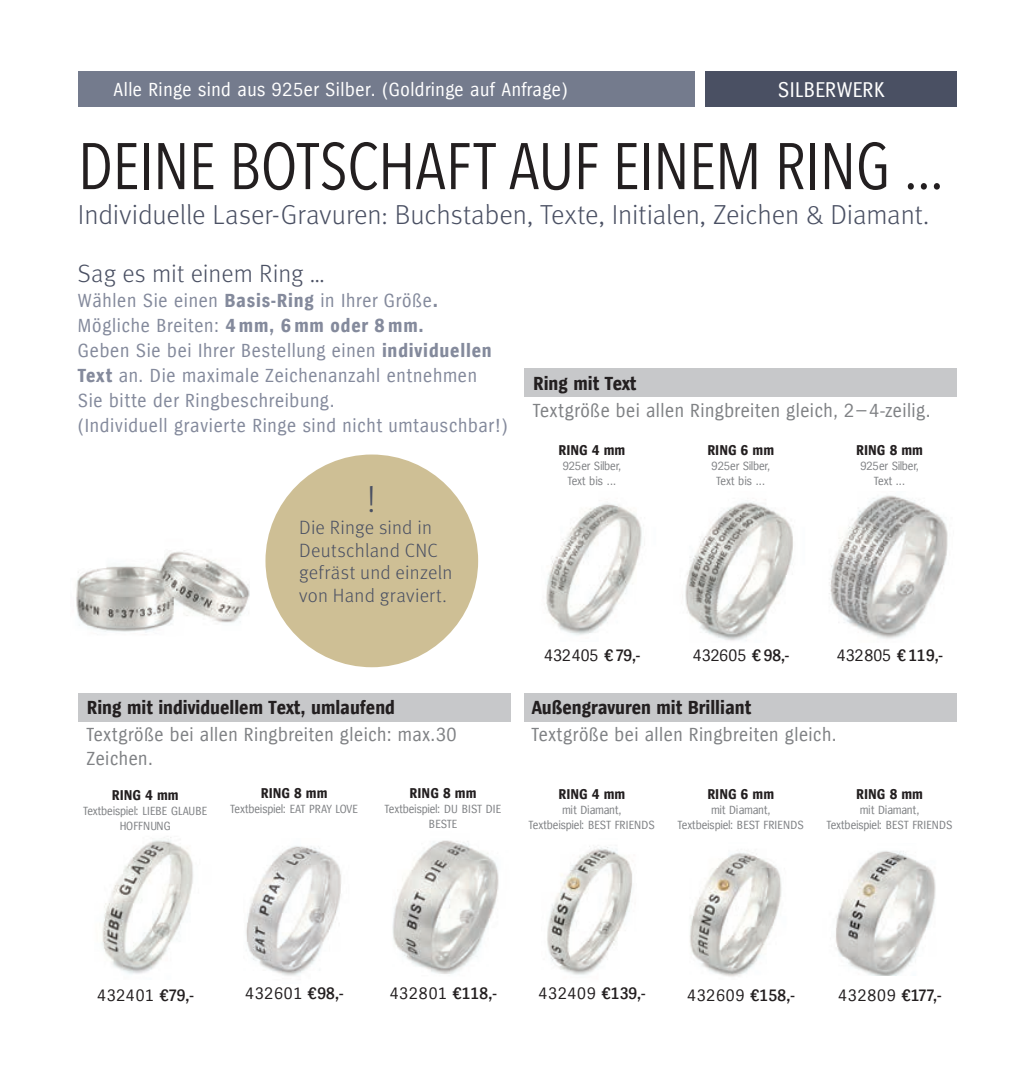
<style>
.page{position:relative;width:1035px;height:1092px;background:#fff}
.page>*{position:absolute;margin:0;border:0;box-sizing:border-box;transform-origin:0 0}
.t1{font:65px "Avenir Next Condensed";letter-spacing:-.01em;color:#231f20}
.t2{font:300 37.5px "Meta";color:#4a5063}
.t3{font:300 27.5px "Meta";letter-spacing:-.005em;color:#4a5063}
.t4{font:300 25px "Meta";color:#4a5063}
.t5{font:22.5px "Spiegel Cd";letter-spacing:.025em;color:#fff}
.t6{font:20px/25px "Spiegel Cd";letter-spacing:.035em;color:#848a9c}
.t7{font:20px/24px "Spiegel Cd";letter-spacing:.025em;color:#808285}
.t8{font:700 20px "Spiegel Cd";color:#231f20}
.t9{font:20px "Spiegel Cd";letter-spacing:.025em;color:#fff}
.t10{font:300 19.25px/22.5px "Meta";letter-spacing:.015em;color:#4a5063}
.t11{font:17.5px "Spiegel Cd";letter-spacing:.035em;color:#231f20}
.t12{font:700 15px "Spiegel Cd";color:#231f20}
.t13{font:12.5px/15px "Spiegel Cd";color:#808285;text-align:center}
.t14{font:12.5px/15px "Spiegel Cd";letter-spacing:-.02em;color:#808285;text-align:center}
.s1{font-weight:700}
.s2{font-weight:600}
</style>
<div class="page">
<div style="left:705px;top:71px;width:252px;height:35px;background:#4a5063"></div>
<div style="left:78px;top:71px;width:616px;height:35px;background:#747b8d"></div>
<div style="left:524px;top:369px;width:433px;height:28px;background:#c7c8ca"></div>
<img style="left:546px;top:503px;width:96px;height:132px">
<img style="left:685px;top:499px;width:108px;height:142px">
<img style="left:829px;top:495px;width:119px;height:144px">
<div style="left:265px;top:454px;width:213px;height:213px;background:#cebf95;border-radius:50%"></div>
<div style="left:524px;top:693px;width:433px;height:28px;background:#c7c8ca"></div>
<img style="left:392px;top:840px;width:107px;height:134px">
<img style="left:102px;top:837px;width:91px;height:137px">
<img style="left:246px;top:846px;width:95px;height:130px">
<div style="left:78px;top:693px;width:432px;height:28px;background:#c7c8ca"></div>
<img style="left:690px;top:852px;width:92px;height:125px">
<img style="left:547px;top:846px;width:85px;height:129px">
<img style="left:836px;top:851px;width:100px;height:124px">
<img style="left:76px;top:551px;width:173px;height:81px">
<p class="t9" style="left:113px;top:79px;width:456px">Alle Ringe sind aus 925er Silber. (Goldringe auf Anfrage)</p>
<p class="t5" style="left:778px;top:78px;width:108px">SILBERWERK</p>
<h1 class="t1" style="left:78px;top:111px;width:867px">DEINE BOTSCHAFT AUF EINEM RING ...</h1>
<h3 class="t3" style="left:78px;top:199px;width:852px">Individuelle Laser-Gravuren: Buchstaben, Texte, Initialen, Zeichen &amp; Diamant.</h3>
<p class="t4" style="left:78px;top:259px;width:248px">Sag es mit einem Ring …</p>
<p class="t6" style="left:78px;top:288px;width:431px">Wählen Sie einen <span class="s1">Basis-Ring</span> in Ihrer Größe<span class="s1">.<br></span>Mögliche Breiten: <span class="s1">4 mm, 6 mm oder 8 mm.<br></span>Geben Sie bei Ihrer Bestellung einen <span class="s1">individuellen Text</span> an. Die maximale Zeichenanzahl entnehmen<br>Sie bitte der Ringbeschreibung.<br>(Individuell gravierte Ringe sind nicht umtauschbar!)</p>
<h2 class="t2" style="left:367px;top:477px;width:11px">!</h2>
<p class="t10" style="left:299px;top:516px;width:155px">Die Ringe sind in<br>Deutschland CNC gefräst und einzeln von Hand graviert.</p>
<p class="t8" style="left:87px;top:696px;width:310px">Ring mit individuellem Text, umlaufend</p>
<p class="t7" style="left:87px;top:723px;width:371px">Textgröße bei allen Ringbreiten gleich: max.30<br>Zeichen.</p>
<p class="t12" style="left:112px;top:787px;width:68px">RING 4 mm</p>
<p class="t13" style="left:83px;top:803px;width:125px">Textbeispiel: LIEBE GLAUBE<br>HOFFNUNG</p>
<p class="t12" style="left:261px;top:785px;width:68px">RING 8 mm</p>
<p class="t13" style="left:230px;top:802px;width:129px">Textbeispiel: EAT PRAY LOVE</p>
<p class="t12" style="left:409px;top:785px;width:68px">RING 8 mm</p>
<p class="t13" style="left:385px;top:802px;width:118px">Textbeispiel: DU BIST DIE<br>BESTE</p>
<p class="t8" style="left:533px;top:373px;width:105px">Ring mit Text</p>
<p class="t7" style="left:533px;top:399px;width:399px">Textgröße bei allen Ringbreiten gleich, 2–4-zeilig.</p>
<p class="t12" style="left:558px;top:442px;width:68px">RING 4 mm</p>
<p class="t14" style="left:563px;top:458px;width:60px">925er Silber,<br>Text bis ...</p>
<p class="t12" style="left:707px;top:442px;width:68px">RING 6 mm</p>
<p class="t14" style="left:711px;top:459px;width:60px">925er Silber,<br>Text bis ...</p>
<p class="t12" style="left:856px;top:442px;width:68px">RING 8 mm</p>
<p class="t14" style="left:860px;top:459px;width:60px">925er Silber,<br>Text ...</p>
<p class="t11" style="left:544px;top:646px;width:97px">432405 <span class="s2">€ 79,-</span></p>
<p class="t11" style="left:693px;top:646px;width:98px">432605 <span class="s2">€ 98,-</span></p>
<p class="t11" style="left:837px;top:646px;width:107px">432805 <span class="s2">€ 119,-</span></p>
<p class="t8" style="left:531px;top:696px;width:221px">Außengravuren mit Brilliant</p>
<p class="t7" style="left:531px;top:723px;width:306px">Textgröße bei allen Ringbreiten gleich.</p>
<p class="t12" style="left:558px;top:786px;width:68px">RING 4 mm</p>
<p class="t13" style="left:529px;top:803px;width:127px">mit Diamant,<br>Textbeispiel: BEST FRIENDS</p>
<p class="t12" style="left:707px;top:786px;width:68px">RING 6 mm</p>
<p class="t13" style="left:678px;top:803px;width:127px">mit Diamant,<br>Textbeispiel: BEST FRIENDS</p>
<p class="t12" style="left:856px;top:786px;width:68px">RING 8 mm</p>
<p class="t13" style="left:826px;top:803px;width:127px">mit Diamant,<br>Textbeispiel: BEST FRIENDS</p>
<p class="t11" style="left:97px;top:986px;width:98px">432401 <span class="s2">€79,-</span></p>
<p class="t11" style="left:245px;top:984px;width:99px">432601 <span class="s2">€98,-</span></p>
<p class="t11" style="left:390px;top:984px;width:108px">432801 <span class="s2">€118,-</span></p>
<p class="t11" style="left:538px;top:984px;width:108px">432409 <span class="s2">€139,-</span></p>
<p class="t11" style="left:687px;top:985px;width:109px">432609 <span class="s2">€158,-</span></p>
<p class="t11" style="left:838px;top:985px;width:104px">432809 <span class="s2">€177,-</span></p>
</div>
